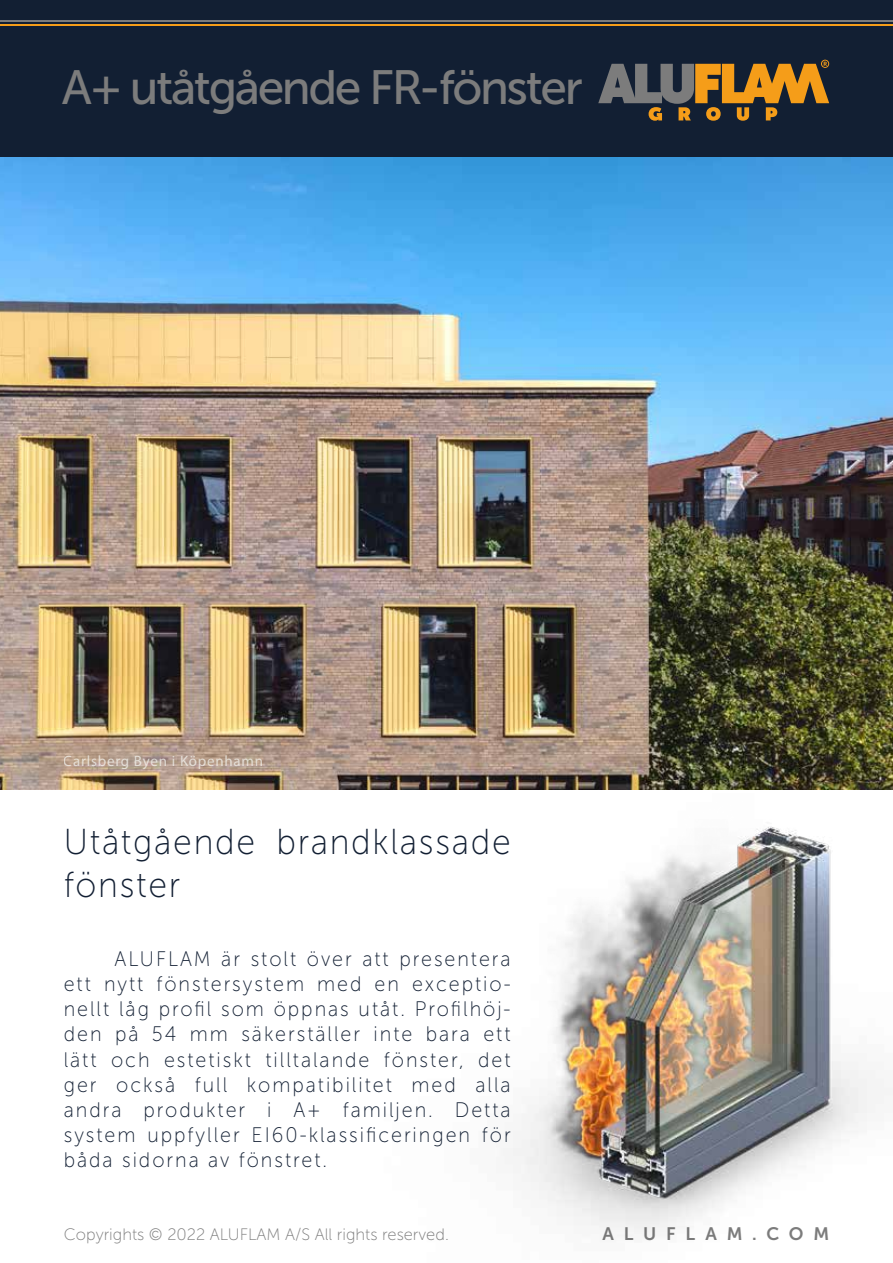
<style>
.page{position:relative;width:893px;height:1263px;background:#fff}
.page>*{position:absolute;margin:0;border:0;box-sizing:border-box;transform-origin:0 0}
.t1{font:48px "Museo Sans 500";letter-spacing:-.05em;color:#7c7c7c}
.t2{font:36px/43.2px "Museo Sans 100";letter-spacing:.05em;color:#121f33;scale:.94 1}
.t3{font:21px/25.2px "Museo Sans 100";letter-spacing:.1em;color:#121f33;text-align:justify;scale:.94 1}
.t4{font:18px "Museo Sans 700";letter-spacing:.545em;color:#7c7c7c}
.t5{font:16.5px "Museo Sans 100";color:#7c7c7c}
.t6{font:15px "Myriad Pro";letter-spacing:.05em;color:#f3f3ee}
</style>
<div class="page">
<div style="left:0;top:0;width:893px;height:158px;background:#121f33"></div>
<svg style="left:598px;top:60px;width:231px;height:61px"></svg>
<hr style="left:0;top:20px;width:893px;height:2px;background:#7c7c7c">
<hr style="left:0;top:24px;width:893px;height:2px;background:#f59d19">
<img style="left:247px;top:789px;width:646px;height:447px">
<img style="left:0;top:158px;width:893px;height:631px">
<h1 class="t1" style="left:62px;top:61px;width:522px">A+ utåtgående FR-fönster</h1>
<p class="t6" style="left:64px;top:752px;width:201px">Carlsberg Byen i Köpenhamn</p>
<h2 class="t2" style="left:64px;top:821px;width:477px">Utåtgående brandklassade fönster</h2>
<p class="t3" style="left:64px;top:946px;width:477px;text-indent:51px">ALUFLAM är stolt över att presentera ett nytt fönstersystem med en exceptio&shy;nellt låg profil som öppnas utåt. Profilhöj&shy;den på 54 mm säkerställer inte bara ett lätt och estetiskt tilltalande fönster, det ger också full kompatibilitet med alla andra produkter i A+ familjen. Detta system uppfyller EI60-klassificeringen för båda sidorna av fönstret.</p>
<p class="t5" style="left:64px;top:1226px;width:387px">Copyrights © 2022 ALUFLAM A/S All rights reserved.</p>
<p class="t4" style="left:603px;top:1224px;width:228px">ALUFLAM.COM</p>
</div>
